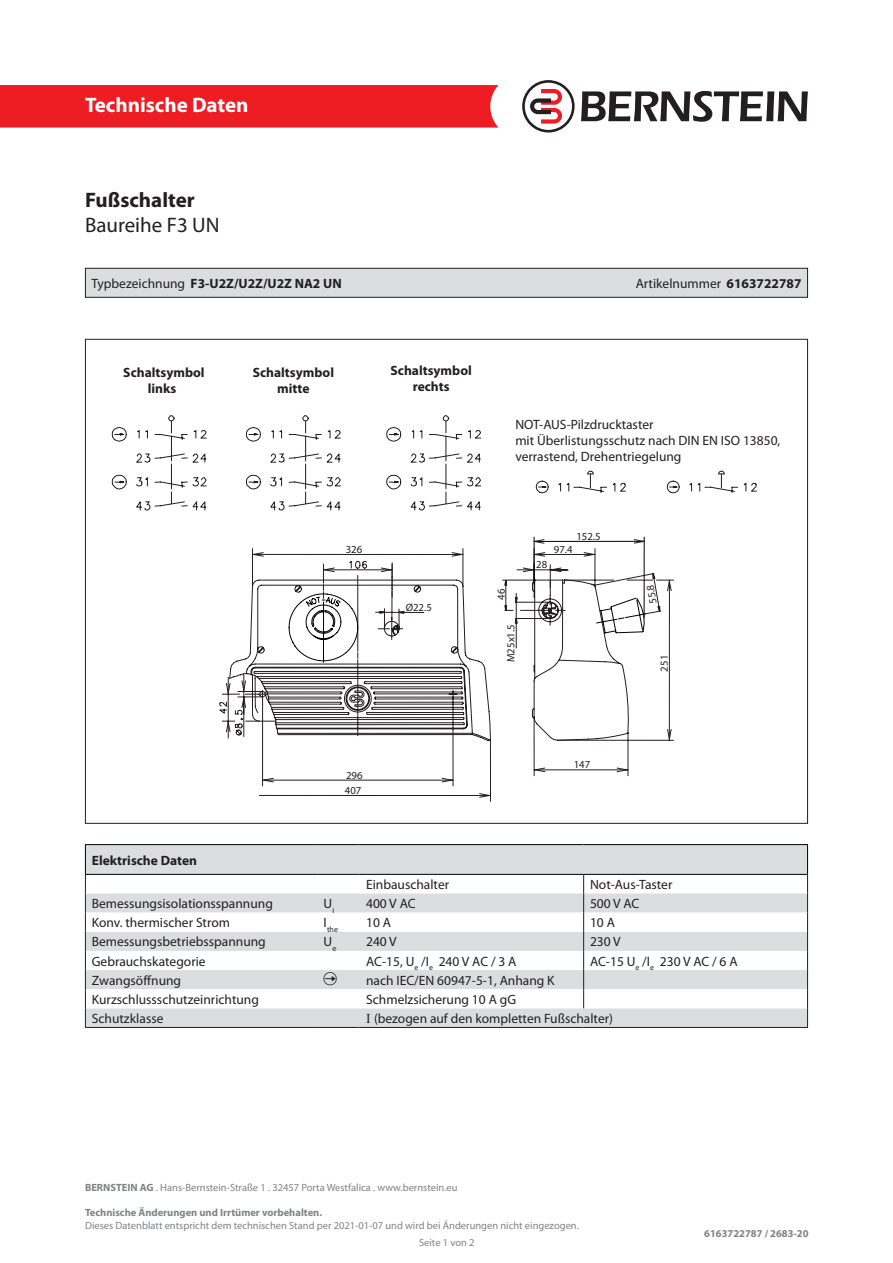
<style>
.page{position:relative;width:893px;height:1263px;background:#fff}
.page>*{position:absolute;margin:0;border:0;box-sizing:border-box;transform-origin:0 0}
.t1{font:700 21px "Myriad Pro";color:#fff}
.t2{font:21px "Myriad Pro";color:#231f20}
.t3{font:700 21px "Myriad Pro";color:#231f20}
.t4{font:13.5px/16.2px "Myriad Pro";color:#231f20}
.t5{font:700 13.5px/16.2px "Myriad Pro";color:#231f20;text-align:center}
.t6{font:10.8px "Myriad Pro";color:#231f20}
.t7{font:10.5px "Myriad Pro";color:#808285}
.t8{font:700 10.5px "Myriad Pro";color:#808285}
.t9{font:7.8px "Myriad Pro";color:#231f20}
.s1{font-weight:400}
.s2{font-weight:700}
.s3{font-family:"Times New Roman"}
</style>
<div class="page">
<div style="left:0;top:85px;width:498px;height:43px;background:#ee1d23"></div>
<svg style="left:581px;top:91px;width:227px;height:31px"></svg>
<svg style="left:522px;top:80px;width:53px;height:53px"></svg>
<svg style="left:112px;top:415px;width:95px;height:95px"></svg>
<svg style="left:219px;top:552px;width:453px;height:246px"></svg>
<svg style="left:288px;top:562px;width:386px;height:101px"></svg>
<svg style="left:344px;top:684px;width:28px;height:29px"></svg>
<hr style="left:644px;top:537px;width:1px;height:81px;background:#000001">
<hr style="left:534px;top:537px;width:1px;height:47px;background:#000001">
<svg style="left:533px;top:539px;width:112px;height:5px"></svg>
<svg style="left:536px;top:471px;width:90px;height:22px"></svg>
<svg style="left:667px;top:471px;width:90px;height:22px"></svg>
<svg style="left:246px;top:415px;width:95px;height:95px"></svg>
<svg style="left:386px;top:415px;width:95px;height:95px"></svg>
<div style="left:85px;top:268px;width:722px;height:29px;background:#dcdddf"></div>
<div style="left:85px;top:268px;width:723px;height:30px;border:1px solid #231f20"></div>
<hr style="left:85px;top:1027px;width:232px;height:1px;background:#231f20">
<hr style="left:317px;top:1027px;width:43px;height:1px;background:#231f20">
<hr style="left:360px;top:1027px;width:224px;height:1px;background:#231f20">
<hr style="left:584px;top:1027px;width:224px;height:1px;background:#231f20">
<hr style="left:85px;top:844px;width:232px;height:1px;background:#000">
<hr style="left:317px;top:844px;width:43px;height:1px;background:#000">
<hr style="left:360px;top:844px;width:224px;height:1px;background:#000">
<hr style="left:584px;top:844px;width:224px;height:1px;background:#000">
<svg style="left:85px;top:845px;width:723px;height:182px"></svg>
<h1 class="t1" style="left:85px;top:91px;width:165px">Technische Daten</h1>
<p class="t3" style="left:85px;top:186px;width:111px">Fußschalter</p>
<p class="t2" style="left:85px;top:212px;width:136px">Baureihe F3 UN</p>
<p class="t5" style="left:91px;top:274px;width:252px"><span class="s1">Typbezeichnung</span> F3-U2Z/U2Z/U2Z NA2 UN</p>
<p class="t4" style="left:636px;top:275px;width:167px">Artikelnummer <span class="s2">6163722787</span></p>
<p class="t5" style="left:123px;top:364px;width:83px">Schaltsymbol links</p>
<p class="t5" style="left:92px;top:851px;width:107px">Elektrische Daten</p>
<p class="t5" style="left:253px;top:364px;width:83px">Schaltsymbol mitte</p>
<p class="t5" style="left:390px;top:361px;width:83px">Schaltsymbol rechts</p>
<p class="t4" style="left:515px;top:416px;width:140px">NOT-AUS-Pilzdrucktaster</p>
<p class="t4" style="left:515px;top:432px;width:267px">mit Überlistungsschutz nach DIN EN ISO 13850, verrastend, Drehentriegelung</p>
<p class="t6" style="left:576px;top:530px;width:26px">152.5</p>
<p class="t6" style="left:346px;top:543px;width:18px">326</p>
<p class="t6" style="left:554px;top:543px;width:20px">97.4</p>
<p class="t6" style="left:536px;top:558px;width:13px">28</p>
<p class="t6" style="left:406px;top:601px;width:28px">Ø22.5</p>
<p class="t6" style="left:346px;top:768px;width:18px">296</p>
<p class="t6" style="left:345px;top:784px;width:18px">407</p>
<p class="t6" style="left:494px;top:600px;width:13px;rotate:-90deg">46</p>
<p class="t6" style="left:647px;top:605px;width:20px;rotate:-100deg">55.8</p>
<p class="t6" style="left:504px;top:662px;width:39px;rotate:-90deg">M25x1.5</p>
<p class="t6" style="left:574px;top:758px;width:18px">147</p>
<p class="t6" style="left:657px;top:671px;width:18px;rotate:-90deg">251</p>
<p class="t4" style="left:366px;top:876px;width:85px">Einbauschalter</p>
<p class="t4" style="left:590px;top:876px;width:84px">Not-Aus-Taster</p>
<p class="t4" style="left:92px;top:895px;width:183px">Bemessungsisolationsspannung</p>
<p class="t4" style="left:324px;top:895px;width:12px">U<sub>i</sub></p>
<p class="t4" style="left:366px;top:895px;width:51px">400 V AC</p>
<p class="t4" style="left:590px;top:895px;width:51px">500 V AC</p>
<p class="t4" style="left:92px;top:914px;width:140px">Konv. thermischer Strom</p>
<p class="t9" style="left:324px;top:924px;width:16px"><sup>I</sup>the</p>
<p class="t4" style="left:366px;top:914px;width:26px">10 A</p>
<p class="t4" style="left:590px;top:914px;width:26px">10 A</p>
<p class="t4" style="left:92px;top:933px;width:176px">Bemessungsbetriebsspannung</p>
<p class="t4" style="left:324px;top:933px;width:14px">U<sub>e</sub></p>
<p class="t4" style="left:366px;top:933px;width:32px">240 V</p>
<p class="t4" style="left:590px;top:933px;width:32px">230 V</p>
<p class="t4" style="left:92px;top:953px;width:115px">Gebrauchskategorie</p>
<p class="t4" style="left:366px;top:953px;width:152px">AC-15, U<sub>e</sub> /I<sub>e</sub> 240 V AC / 3 A</p>
<p class="t4" style="left:590px;top:953px;width:149px">AC-15 U<sub>e</sub> /I<sub>e</sub> 230 V AC / 6 A</p>
<p class="t4" style="left:92px;top:972px;width:91px">Zwangsöffnung</p>
<p class="t4" style="left:366px;top:972px;width:190px">nach IEC/EN 60947-5-1, Anhang K</p>
<p class="t4" style="left:92px;top:991px;width:169px">Kurzschlussschutzeinrichtung</p>
<p class="t4" style="left:366px;top:991px;width:151px">Schmelzsicherung 10 A gG</p>
<p class="t4" style="left:92px;top:1010px;width:73px">Schutzklasse</p>
<p class="t4" style="left:366px;top:1010px;width:248px"><span class="s3">I</span> (bezogen auf den kompletten Fußschalter)</p>
<p class="t7" style="left:85px;top:1181px;width:374px"><span class="s2">BERNSTEIN AG</span> . Hans-Bernstein-Straße 1 . 32457 Porta Westfalica . www.bernstein.eu</p>
<p class="t8" style="left:85px;top:1206px;width:239px">Technische Änderungen und Irrtümer vorbehalten.</p>
<p class="t7" style="left:85px;top:1219px;width:495px">Dieses Datenblatt entspricht dem technischen Stand per 2021-01-07 und wird bei Änderungen nicht eingezogen.</p>
<p class="t7" style="left:419px;top:1236px;width:57px">Seite 1 von 2</p>
<p class="t8" style="left:704px;top:1227px;width:106px">6163722787 / 2683-20</p>
</div>
